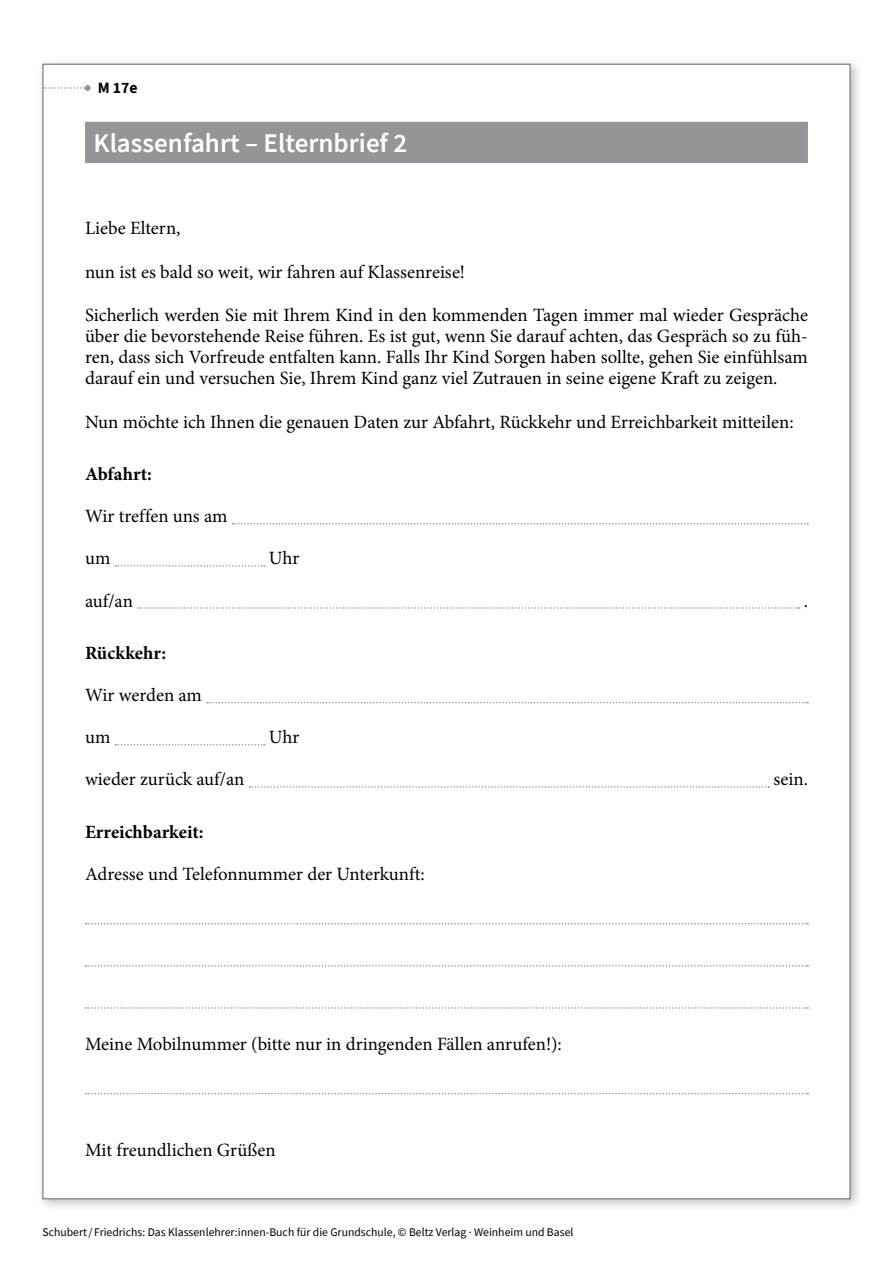
<style>
.page{position:relative;width:893px;height:1263px;background:#fff}
.page>*{position:absolute;margin:0;border:0;box-sizing:border-box;transform-origin:0 0}
.t1{font:600 27px "Source Sans Pro";color:#fff}
.t2{font:18.75px/21px "Minion Pro";color:#000;text-align:justify}
.t3{font:700 18.75px "Minion Pro";color:#000}
.t4{font:700 15.75px "Source Sans Pro";color:#000}
.t5{font:11.7px "Source Sans Pro";color:#000}
</style>
<div class="page">
<div style="left:37px;top:58px;width:826px;height:1154px;background:#000;opacity:.25"></div>
<div style="left:43px;top:64px;width:807px;height:1135px;background:#fff;border:1px solid #626466"></div>
<svg style="left:43px;top:85px;width:48px;height:6px"></svg>
<div style="left:85px;top:122px;width:723px;height:41px;background:#939598"></div>
<svg style="left:232px;top:523px;width:576px;height:1px"></svg>
<svg style="left:115px;top:565px;width:150px;height:2px"></svg>
<svg style="left:138px;top:607px;width:662px;height:2px"></svg>
<svg style="left:207px;top:702px;width:601px;height:1px"></svg>
<svg style="left:115px;top:744px;width:150px;height:1px"></svg>
<svg style="left:249px;top:786px;width:520px;height:2px"></svg>
<svg style="left:86px;top:923px;width:722px;height:1px"></svg>
<svg style="left:86px;top:965px;width:722px;height:1px"></svg>
<svg style="left:86px;top:1007px;width:722px;height:2px"></svg>
<svg style="left:86px;top:1093px;width:722px;height:1px"></svg>
<p class="t4" style="left:98px;top:77px;width:41px">M 17e</p>
<h1 class="t1" style="left:94px;top:125px;width:315px">Klassenfahrt – Elternbrief 2</h1>
<p class="t2" style="left:85px;top:218px;width:97px">Liebe Eltern,</p>
<p class="t2" style="left:85px;top:261px;width:382px">nun ist es bald so weit, wir fahren auf Klassenreise!</p>
<p class="t2" style="left:85px;top:305px;width:724px">Sicherlich werden Sie mit Ihrem Kind in den kommenden Tagen immer mal wieder Gespräche über die bevorstehende Reise führen. Es ist gut, wenn Sie darauf achten, das Gespräch so zu füh&shy;ren, dass sich Vorfreude entfalten kann. Falls Ihr Kind Sorgen haben sollte, gehen Sie einfühlsam darauf ein und versuchen Sie, Ihrem Kind ganz viel Zutrauen in seine eigene Kraft zu zeigen.</p>
<p class="t2" style="left:85px;top:411px;width:710px">Nun möchte ich Ihnen die genauen Daten zur Abfahrt, Rückkehr und Erreichbarkeit mitteilen:</p>
<p class="t3" style="left:85px;top:461px;width:68px">Abfahrt:</p>
<p class="t2" style="left:85px;top:506px;width:144px">Wir treffen uns am</p>
<p class="t2" style="left:85px;top:548px;width:27px">um</p>
<p class="t2" style="left:269px;top:548px;width:32px">Uhr</p>
<p class="t2" style="left:85px;top:590px;width:49px">auf/an</p>
<p class="t2" style="left:804px;top:590px;width:6px">.</p>
<p class="t3" style="left:85px;top:640px;width:83px">Rückkehr:</p>
<p class="t2" style="left:85px;top:685px;width:118px">Wir werden am</p>
<p class="t2" style="left:85px;top:727px;width:27px">um</p>
<p class="t2" style="left:269px;top:727px;width:32px">Uhr</p>
<p class="t2" style="left:85px;top:769px;width:161px">wieder zurück auf/an</p>
<p class="t2" style="left:773px;top:769px;width:36px">sein.</p>
<p class="t3" style="left:85px;top:819px;width:120px">Erreichbarkeit:</p>
<p class="t2" style="left:85px;top:864px;width:341px">Adresse und Telefonnummer der Unterkunft:</p>
<p class="t2" style="left:85px;top:1033px;width:478px">Meine Mobilnummer (bitte nur in dringenden Fällen anrufen!):</p>
<p class="t2" style="left:85px;top:1139px;width:192px">Mit freundlichen Grüßen</p>
<p class="t5" style="left:43px;top:1224px;width:532px">Schubert/ Friedrichs: Das Klassenlehrer:innen-Buch für die Grundschule, © Beltz Verlag · Weinheim und Basel</p>
</div>
